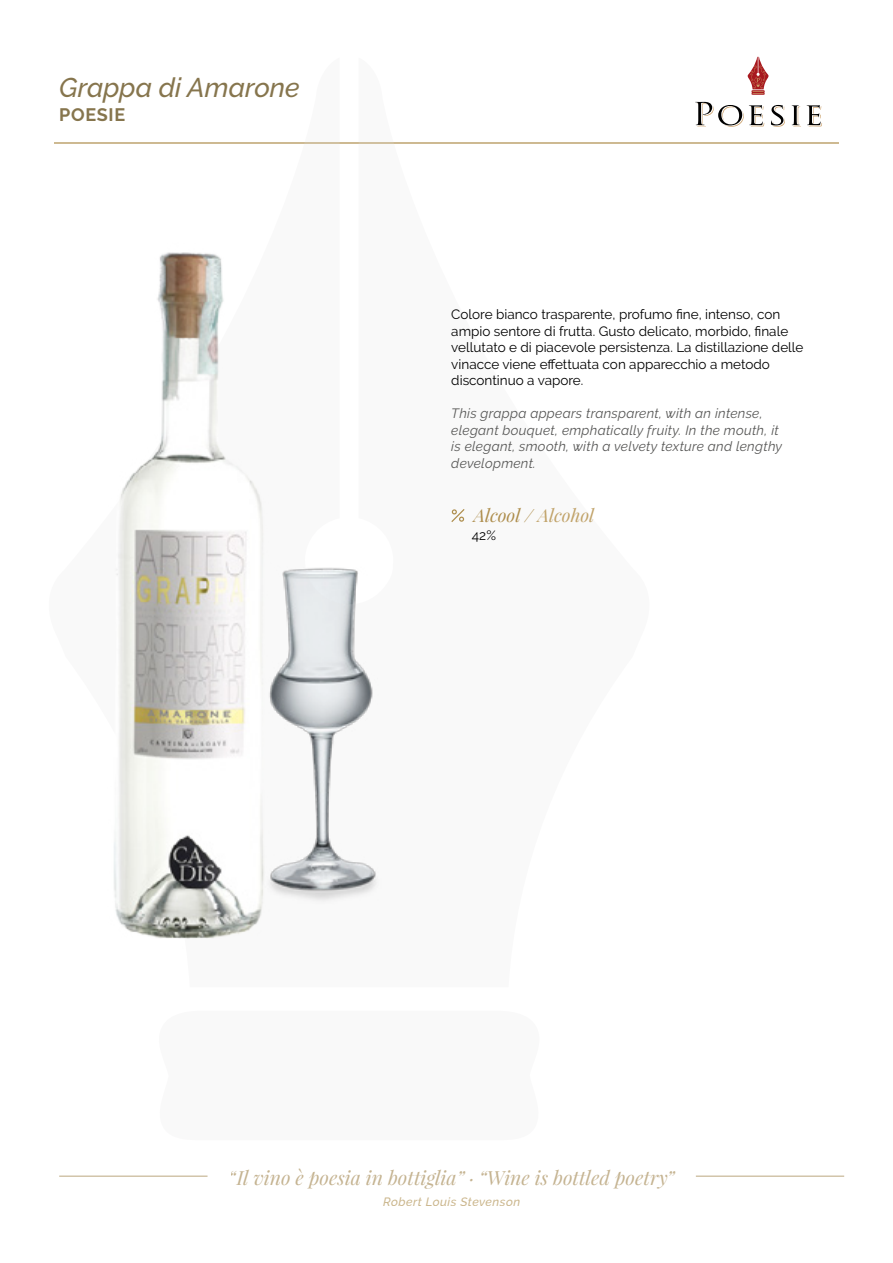
<style>
.page{position:relative;width:893px;height:1263px;background:#fff}
.page>*{position:absolute;margin:0;border:0;box-sizing:border-box;transform-origin:0 0}
.t1{font:italic 500 27px "Raleway";color:#86754d}
.t2{font:italic 19.5px "Playfair Display";color:#a58a55}
.t3{font:italic 18px "Playfair Display";color:#ae8e4d}
.t4{font:700 18px "Raleway";letter-spacing:.04em;color:#86754d}
.t5{font:13.5px/16.5px "Raleway";color:#000}
.t6{font:italic 13.5px/16.5px "Raleway";letter-spacing:.02em;color:#575756}
.t7{font:italic 500 12px "Raleway";letter-spacing:.04em;color:#ae8e4d}
.s1{color:#c1a36a}
</style>
<div class="page">
<svg style="left:695px;top:102px;width:127px;height:25px"></svg>
<svg style="left:747px;top:57px;width:22px;height:38px"></svg>
<hr style="left:54px;top:142px;width:785px;height:2px;background:#bea36e">
<hr style="left:59px;top:1175px;width:149px;height:2px;background:#a48a54">
<hr style="left:696px;top:1175px;width:148px;height:2px;background:#a48a54">
<svg style="left:54px;top:142px;width:607px;height:760px"></svg>
<img style="left:54px;top:233px;width:270px;height:706px">
<svg style="left:451px;top:509px;width:14px;height:13px"></svg>
<h1 class="t1" style="left:59px;top:72px;width:242px">Grappa di Amarone</h1>
<h3 class="t4" style="left:59px;top:105px;width:67px">POESIE</h3>
<p class="t5" style="left:451px;top:306px;width:354px">Colore bianco trasparente, profumo fine, intenso, con ampio sentore di frutta. Gusto delicato, morbido, finale vellutato e di piacevole persistenza. La distillazione delle vinacce viene effettuata con apparecchio a metodo discontinuo a vapore.</p>
<p class="t6" style="left:451px;top:405px;width:332px">This grappa appears transparent, with an intense, elegant bouquet, emphatically fruity. In the mouth, it is elegant, smooth, with a velvety texture and lengthy development.</p>
<h3 class="t3" style="left:474px;top:503px;width:122px">Alcool / <span class="s1">Alcohol</span></h3>
<p class="t5" style="left:472px;top:527px;width:26px">42%</p>
<h2 class="t2" style="left:229px;top:1164px;width:447px">“Il vino è poesia in bottiglia” · “Wine is bottled poetry”</h2>
<p class="t7" style="left:383px;top:1194px;width:139px">Robert Louis Stevenson</p>
</div>
